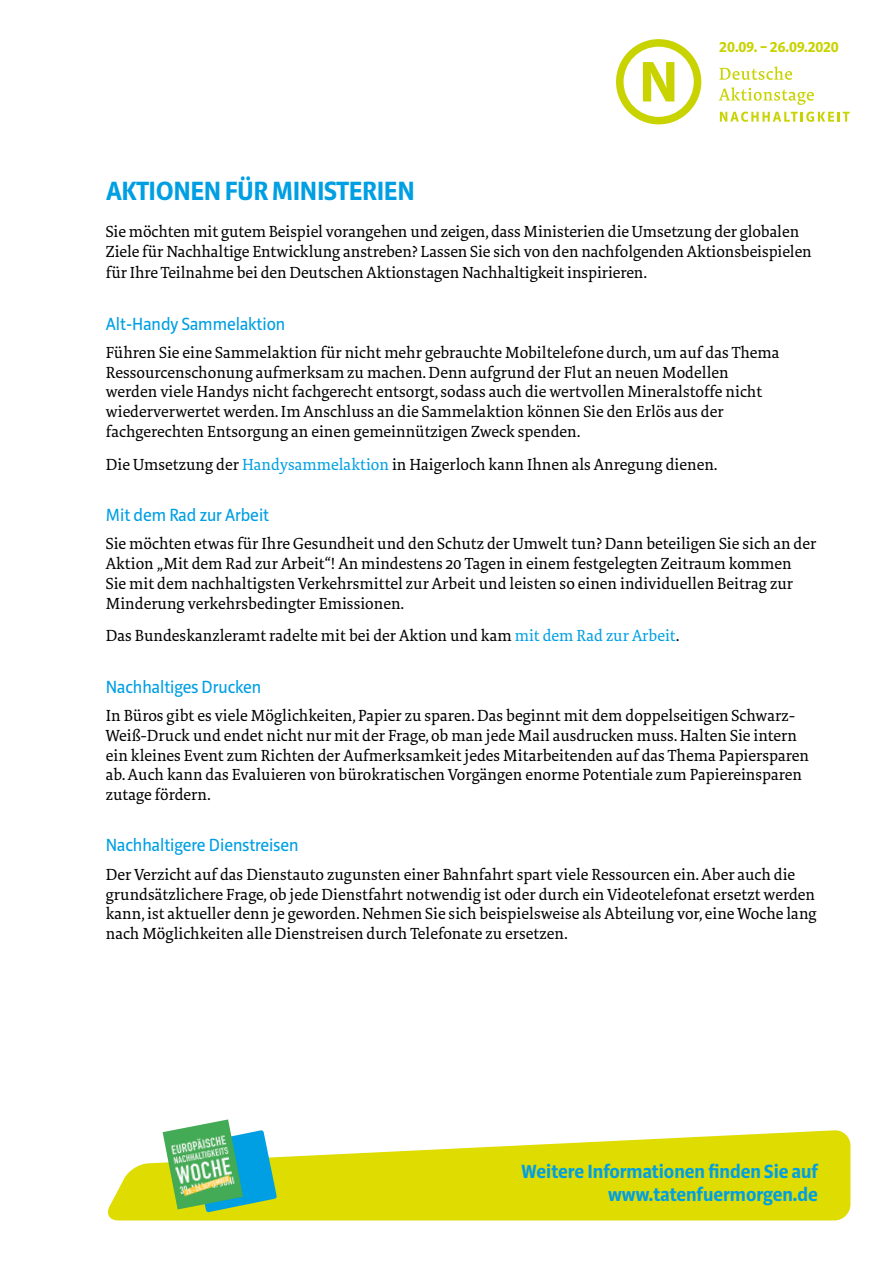
<style>
.page{position:relative;width:893px;height:1263px;background:#fff}
.page>*{position:absolute;margin:0;border:0;box-sizing:border-box;transform-origin:0 0}
.t1{font:700 27px "Riga";letter-spacing:-.015em;color:#009fe3}
.t2{font:700 19.5px/23.4px "Riga";color:#009fe3;text-align:right}
.t3{font:18px "Riga";color:#009fe3}
.t4{font:16.5px/19.8px "Tundra OT";color:#000}
.t5{font:700 15.9px "Riga";color:#c8d300}
.s1{color:#009fe3}
</style>
<div class="page">
<svg style="left:108px;top:1130px;width:742px;height:90px;fill:#dedc00"></svg>
<svg style="left:616px;top:39px;width:85px;height:85px"></svg>
<svg style="left:719px;top:66px;width:73px;height:14px"></svg>
<svg style="left:719px;top:87px;width:95px;height:18px"></svg>
<svg style="left:720px;top:112px;width:129px;height:10px"></svg>
<svg style="left:193px;top:1130px;width:84px;height:82px;background:#4db7b5"></svg>
<img style="left:163px;top:1119px;width:80px;height:90px">
<p class="t5" style="left:720px;top:38px;width:121px">20.09. – 26.09.2020</p>
<h1 class="t1" style="left:106px;top:176px;width:310px">AKTIONEN FÜR MINISTERIEN</h1>
<p class="t4" style="left:106px;top:222px;width:708px">Sie möchten mit gutem Beispiel vorangehen und zeigen, dass Ministerien die Umsetzung der globalen<br>Ziele für Nachhaltige Entwicklung anstreben? Lassen Sie sich von den nachfolgenden Aktionsbeispielen</p>
<p class="t4" style="left:106px;top:263px;width:543px">für Ihre Teilnahme bei den Deutschen Aktionstagen Nachhaltigkeit inspirieren.</p>
<p class="t3" style="left:106px;top:314px;width:181px">Alt-Handy Sammelaktion</p>
<p class="t4" style="left:106px;top:343px;width:675px">Führen Sie eine Sammelaktion für nicht mehr gebrauchte Mobiltelefone durch, um auf das Thema Ressourcenschonung aufmerksam zu machen. Denn aufgrund der Flut an neuen Modellen werden viele Handys nicht fachgerecht entsorgt, sodass auch die wertvollen Mineralstoffe nicht wiederverwertet werden. Im Anschluss an die Sammelaktion können Sie den Erlös aus der fachgerechten Entsorgung an einen gemeinnützigen Zweck spenden.</p>
<p class="t4" style="left:106px;top:455px;width:613px">Die Umsetzung der <span class="s1">Handysammelaktion</span> in Haigerloch kann Ihnen als Anregung dienen.</p>
<p class="t3" style="left:106px;top:505px;width:165px">Mit dem Rad zur Arbeit</p>
<p class="t4" style="left:106px;top:534px;width:712px">Sie möchten etwas für Ihre Gesundheit und den Schutz der Umwelt tun? Dann beteiligen Sie sich an der Aktion „Mit dem Rad zur Arbeit“! An mindestens 20 Tagen in einem festgelegten Zeitraum kommen Sie mit dem nachhaltigsten Verkehrsmittel zur Arbeit und leisten so einen individuellen Beitrag zur Minderung verkehrsbedingter Emissionen.</p>
<p class="t4" style="left:106px;top:626px;width:575px">Das Bundeskanzleramt radelte mit bei der Aktion und kam <span class="s1">mit dem Rad zur Arbeit</span>.</p>
<p class="t3" style="left:106px;top:677px;width:157px">Nachhaltiges Drucken</p>
<p class="t4" style="left:106px;top:706px;width:705px">In Büros gibt es viele Möglichkeiten, Papier zu sparen. Das beginnt mit dem doppelseitigen Schwarz-Weiß-Druck und endet nicht nur mit der Frage, ob man jede Mail ausdrucken muss. Halten Sie intern ein kleines Event zum Richten der Aufmerksamkeit jedes Mitarbeitenden auf das Thema Papiersparen ab. Auch kann das Evaluieren von bürokratischen Vorgängen enorme Potentiale zum Papiereinsparen zutage fördern.</p>
<p class="t3" style="left:106px;top:836px;width:194px">Nachhaltigere Dienstreisen</p>
<p class="t4" style="left:106px;top:865px;width:712px">Der Verzicht auf das Dienstauto zugunsten einer Bahnfahrt spart viele Ressourcen ein. Aber auch die grundsätzlichere Frage, ob jede Dienstfahrt notwendig ist oder durch ein Videotelefonat ersetzt werden kann, ist aktueller denn je geworden. Nehmen Sie sich beispielsweise als Abteilung vor, eine Woche lang nach Möglichkeiten alle Dienstreisen durch Telefonate zu ersetzen.</p>
<p class="t2" style="left:522px;top:1160px;width:298px">Weitere Informationen finden Sie auf www.tatenfuermorgen.de</p>
</div>
